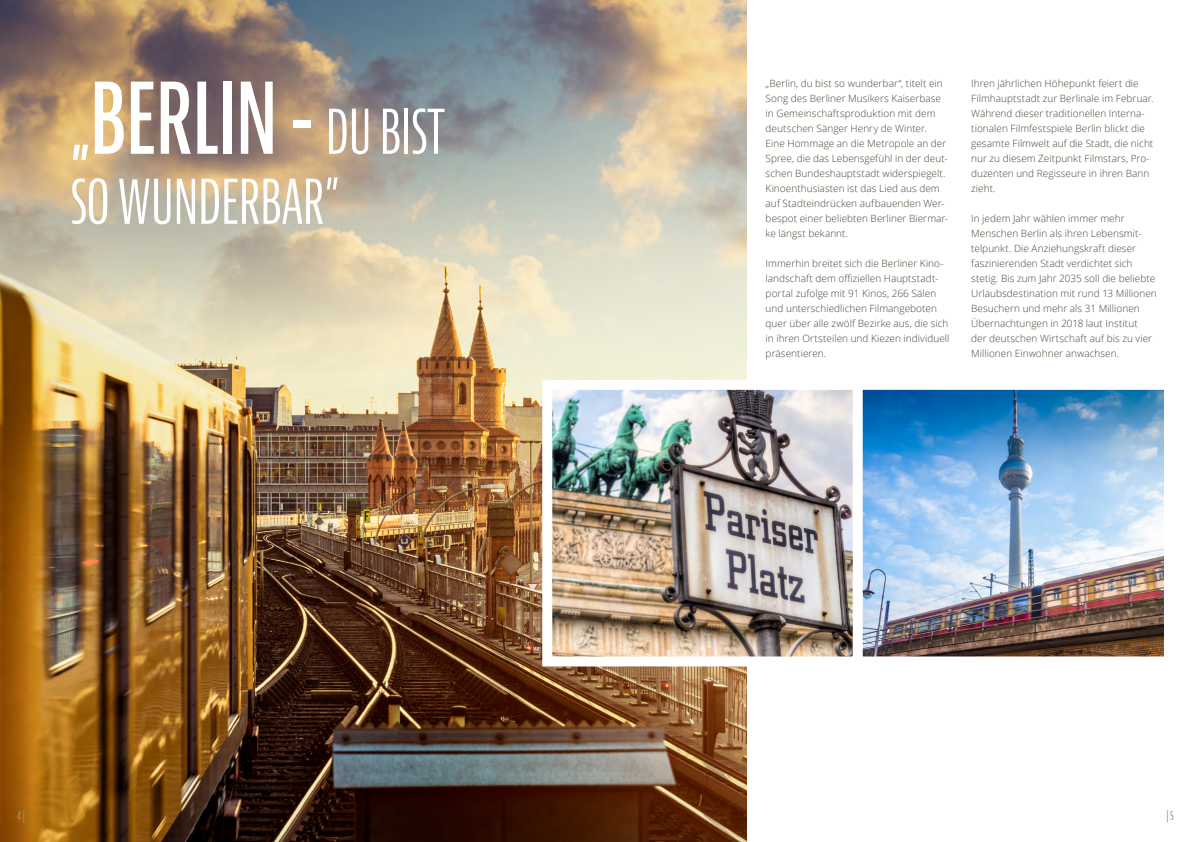
<style>
.page{position:relative;width:1191px;height:842px;background:#fff}
.page>*{position:absolute;margin:0;border:0;box-sizing:border-box;transform-origin:0 0}
.t1{font:600 extra-condensed 96px "Bernina Sans";color:#fff}
.t2{font:extra-condensed 60px "Bernina Sans";color:#fff}
.t3{font:extra-condensed 13px "Bernina Sans";color:#aa926f}
.t4{font:300 10px/15px "Open Sans";letter-spacing:.005em;color:#4a4435}
.s1{font-size:72px}
.s2{font-weight:400;font-size:60px}
</style>
<div class="page">
<img style="left:0;top:0;width:746px;height:842px">
<img style="left:553px;top:391px;width:610px;height:264px">
<div style="left:542px;top:380px;width:321px;height:286px;border:10px solid #fff"></div>
<div style="left:852px;top:380px;width:322px;height:286px;border:10px solid #fff"></div>
<h1 class="t1" style="left:71px;top:64px;width:375px"><span class="s1">„</span>BERLIN - <span class="s2">DU BIST</span></h1>
<h2 class="t2" style="left:71px;top:168px;width:271px">SO WUNDERBAR”</h2>
<h3 class="t3" style="left:17px;top:808px;width:10px">4 |</h3>
<p class="t4" style="left:765px;top:76px;width:184px">„Berlin, du bist so wunderbar“, titelt ein Song des Berliner Musikers Kaiserbase in Gemeinschaftsproduktion mit dem deutschen Sänger Henry de Winter.<br>Eine Hommage an die Metropole an der Spree, die das Lebensgefühl in der deut&shy;schen Bundeshauptstadt widerspiegelt.<br>Kinoenthusiasten ist das Lied aus dem auf Stadteindrücken aufbauenden Wer&shy;bespot einer beliebten Berliner Biermar&shy;ke längst bekannt.</p>
<p class="t4" style="left:765px;top:256px;width:185px">Immerhin breitet sich die Berliner Kino&shy;landschaft dem offiziellen Hauptstadt&shy;portal zufolge mit 91 Kinos, 266 Sälen und unterschiedlichen Filmangeboten quer über alle zwölf Bezirke aus, die sich in ihren Ortsteilen und Kiezen individuell präsentieren.</p>
<p class="t4" style="left:971px;top:76px;width:184px">Ihren jährlichen Höhepunkt feiert die Filmhauptstadt zur Berlinale im Februar.<br>Während dieser traditionellen Interna&shy;tionalen Filmfestspiele Berlin blickt die gesamte Filmwelt auf die Stadt, die nicht nur zu diesem Zeitpunkt Filmstars, Pro&shy;duzenten und Regisseure in ihren Bann zieht.</p>
<p class="t4" style="left:971px;top:211px;width:187px">In jedem Jahr wählen immer mehr Menschen Berlin als ihren Lebensmit&shy;telpunkt. Die Anziehungskraft dieser faszinierenden Stadt verdichtet sich stetig. Bis zum Jahr 2035 soll die beliebte Urlaubsdestination mit rund 13 Millionen Besuchern und mehr als 31 Millionen Übernachtungen in 2018 laut Institut<br>der deutschen Wirtschaft auf bis zu vier Millionen Einwohner anwachsen.</p>
<h3 class="t3" style="left:1166px;top:808px;width:9px">| 5</h3>
</div>
